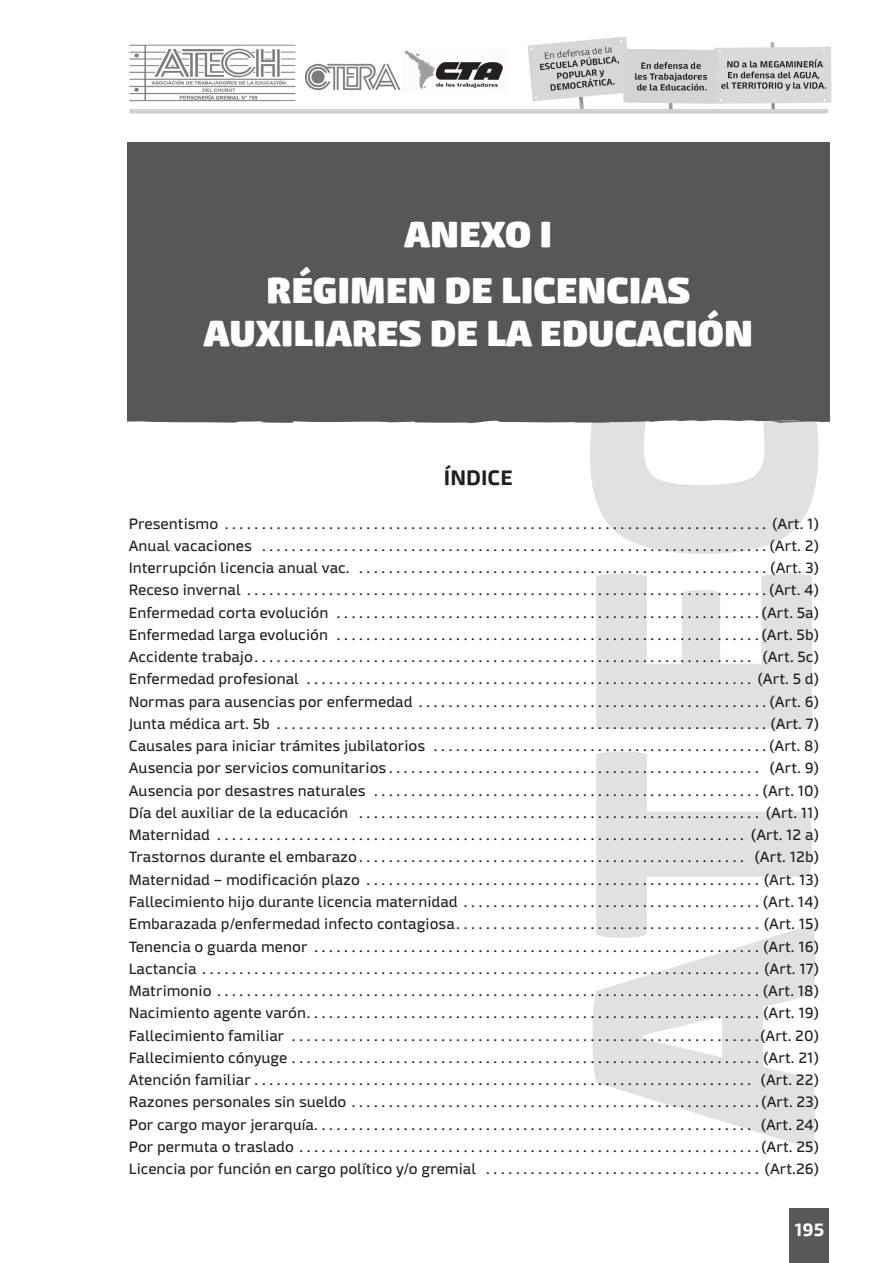
<style>
.page{position:relative;width:893px;height:1263px;background:#fff}
.page>*{position:absolute;margin:0;border:0;box-sizing:border-box;transform-origin:0 0}
.TIT-LEY{font:900 36px/43.2px "Mangerica";color:#fff;text-align:center}
.cap{font:700 21px "Mangerica";color:#231f20}
.t1{font:700 18px "Mangerica";color:#fff}
.TAB{font:15px "Mangerica";color:#231f20}
</style>
<div class="page">
<img style="left:127px;top:36px;width:705px;height:933px">
<div style="left:789px;top:1208px;width:39px;height:55px;background:#57585a"></div>
<svg style="left:592px;top:925px;width:223px;height:224px;fill:#e1e1e2"></svg>
<svg style="left:596px;top:752px;width:216px;height:186px"></svg>
<svg style="left:596px;top:574px;width:216px;height:155px"></svg>
<svg style="left:590px;top:423px;width:228px;height:131px"></svg>
<div style="left:128px;top:142px;width:701px;height:281px;background:#575757"></div>
<p class="TIT-LEY" style="left:404px;top:214px;width:149px">ANEXO I</p>
<p class="TIT-LEY" style="left:204px;top:270px;width:551px">RÉGIMEN DE LICENCIAS<br>AUXILIARES DE LA EDUCACIÓN</p>
<p class="cap" style="left:444px;top:465px;width:70px">ÍNDICE</p>
<p class="TAB" style="left:129px;top:514px;width:692px">Presentismo . . . . . . . . . . . . . . . . . . . . . . . . . . . . . . . . . . . . . . . . . . . . . . . . . . . . . . . . . . . . . . . . . . . . . . . . . (Art. 1)</p>
<p class="TAB" style="left:129px;top:537px;width:692px">Anual vacaciones . . . . . . . . . . . . . . . . . . . . . . . . . . . . . . . . . . . . . . . . . . . . . . . . . . . . . . . . . . . . . . . . . . . (Art. 2)</p>
<p class="TAB" style="left:129px;top:559px;width:692px">Interrupción licencia anual vac. . . . . . . . . . . . . . . . . . . . . . . . . . . . . . . . . . . . . . . . . . . . . . . . . . . . . . . . (Art. 3)</p>
<p class="TAB" style="left:129px;top:581px;width:692px">Receso invernal . . . . . . . . . . . . . . . . . . . . . . . . . . . . . . . . . . . . . . . . . . . . . . . . . . . . . . . . . . . . . . . . . . . . . (Art. 4)</p>
<p class="TAB" style="left:129px;top:603px;width:692px">Enfermedad corta evolución . . . . . . . . . . . . . . . . . . . . . . . . . . . . . . . . . . . . . . . . . . . . . . . . . . . . . . . . (Art. 5a)</p>
<p class="TAB" style="left:129px;top:626px;width:692px">Enfermedad larga evolución . . . . . . . . . . . . . . . . . . . . . . . . . . . . . . . . . . . . . . . . . . . . . . . . . . . . . . . . (Art. 5b)</p>
<p class="TAB" style="left:129px;top:648px;width:692px">Accidente trabajo . . . . . . . . . . . . . . . . . . . . . . . . . . . . . . . . . . . . . . . . . . . . . . . . . . . . . . . . . . . . . . . . . . . (Art. 5c)</p>
<p class="TAB" style="left:129px;top:670px;width:692px">Enfermedad profesional . . . . . . . . . . . . . . . . . . . . . . . . . . . . . . . . . . . . . . . . . . . . . . . . . . . . . . . . . . . . (Art. 5 d)</p>
<p class="TAB" style="left:129px;top:692px;width:692px">Normas para ausencias por enfermedad . . . . . . . . . . . . . . . . . . . . . . . . . . . . . . . . . . . . . . . . . . . . . . (Art. 6)</p>
<p class="TAB" style="left:129px;top:715px;width:692px">Junta médica art. 5b . . . . . . . . . . . . . . . . . . . . . . . . . . . . . . . . . . . . . . . . . . . . . . . . . . . . . . . . . . . . . . . . . . (Art. 7)</p>
<p class="TAB" style="left:129px;top:737px;width:692px">Causales para iniciar trámites jubilatorios . . . . . . . . . . . . . . . . . . . . . . . . . . . . . . . . . . . . . . . . . . . . (Art. 8)</p>
<p class="TAB" style="left:129px;top:759px;width:692px">Ausencia por servicios comunitarios . . . . . . . . . . . . . . . . . . . . . . . . . . . . . . . . . . . . . . . . . . . . . . . . . . (Art. 9)</p>
<p class="TAB" style="left:129px;top:781px;width:692px">Ausencia por desastres naturales . . . . . . . . . . . . . . . . . . . . . . . . . . . . . . . . . . . . . . . . . . . . . . . . . . . . (Art. 10)</p>
<p class="TAB" style="left:129px;top:804px;width:692px">Día del auxiliar de la educación . . . . . . . . . . . . . . . . . . . . . . . . . . . . . . . . . . . . . . . . . . . . . . . . . . . . . . (Art. 11)</p>
<p class="TAB" style="left:129px;top:826px;width:692px">Maternidad . . . . . . . . . . . . . . . . . . . . . . . . . . . . . . . . . . . . . . . . . . . . . . . . . . . . . . . . . . . . . . . . . . . . . . . (Art. 12 a)</p>
<p class="TAB" style="left:129px;top:848px;width:692px">Trastornos durante el embarazo . . . . . . . . . . . . . . . . . . . . . . . . . . . . . . . . . . . . . . . . . . . . . . . . . . . . (Art. 12b)</p>
<p class="TAB" style="left:129px;top:870px;width:692px">Maternidad – modificación plazo . . . . . . . . . . . . . . . . . . . . . . . . . . . . . . . . . . . . . . . . . . . . . . . . . . . . . (Art. 13)</p>
<p class="TAB" style="left:129px;top:893px;width:692px">Fallecimiento hijo durante licencia maternidad . . . . . . . . . . . . . . . . . . . . . . . . . . . . . . . . . . . . . . . . (Art. 14)</p>
<p class="TAB" style="left:129px;top:915px;width:692px">Embarazada p/enfermedad infecto contagiosa . . . . . . . . . . . . . . . . . . . . . . . . . . . . . . . . . . . . . . . . (Art. 15)</p>
<p class="TAB" style="left:129px;top:937px;width:692px">Tenencia o guarda menor . . . . . . . . . . . . . . . . . . . . . . . . . . . . . . . . . . . . . . . . . . . . . . . . . . . . . . . . . . . (Art. 16)</p>
<p class="TAB" style="left:129px;top:959px;width:692px">Lactancia . . . . . . . . . . . . . . . . . . . . . . . . . . . . . . . . . . . . . . . . . . . . . . . . . . . . . . . . . . . . . . . . . . . . . . . . . . . (Art. 17)</p>
<p class="TAB" style="left:129px;top:982px;width:692px">Matrimonio . . . . . . . . . . . . . . . . . . . . . . . . . . . . . . . . . . . . . . . . . . . . . . . . . . . . . . . . . . . . . . . . . . . . . . . . . (Art. 18)</p>
<p class="TAB" style="left:129px;top:1004px;width:692px">Nacimiento agente varón . . . . . . . . . . . . . . . . . . . . . . . . . . . . . . . . . . . . . . . . . . . . . . . . . . . . . . . . . . . . (Art. 19)</p>
<p class="TAB" style="left:129px;top:1026px;width:692px">Fallecimiento familiar . . . . . . . . . . . . . . . . . . . . . . . . . . . . . . . . . . . . . . . . . . . . . . . . . . . . . . . . . . . . . . (Art. 20)</p>
<p class="TAB" style="left:129px;top:1048px;width:692px">Fallecimiento cónyuge . . . . . . . . . . . . . . . . . . . . . . . . . . . . . . . . . . . . . . . . . . . . . . . . . . . . . . . . . . . . . . (Art. 21)</p>
<p class="TAB" style="left:129px;top:1071px;width:692px">Atención familiar . . . . . . . . . . . . . . . . . . . . . . . . . . . . . . . . . . . . . . . . . . . . . . . . . . . . . . . . . . . . . . . . . . . (Art. 22)</p>
<p class="TAB" style="left:129px;top:1093px;width:692px">Razones personales sin sueldo . . . . . . . . . . . . . . . . . . . . . . . . . . . . . . . . . . . . . . . . . . . . . . . . . . . . . . (Art. 23)</p>
<p class="TAB" style="left:129px;top:1115px;width:692px">Por cargo mayor jerarquía . . . . . . . . . . . . . . . . . . . . . . . . . . . . . . . . . . . . . . . . . . . . . . . . . . . . . . . . . . . (Art. 24)</p>
<p class="TAB" style="left:129px;top:1137px;width:692px">Por permuta o traslado . . . . . . . . . . . . . . . . . . . . . . . . . . . . . . . . . . . . . . . . . . . . . . . . . . . . . . . . . . . . . (Art. 25)</p>
<p class="TAB" style="left:129px;top:1160px;width:692px">Licencia por función en cargo político y/o gremial . . . . . . . . . . . . . . . . . . . . . . . . . . . . . . . . . . . . . (Art.26)</p>
<p class="t1" style="left:794px;top:1219px;width:31px">195</p>
</div>
